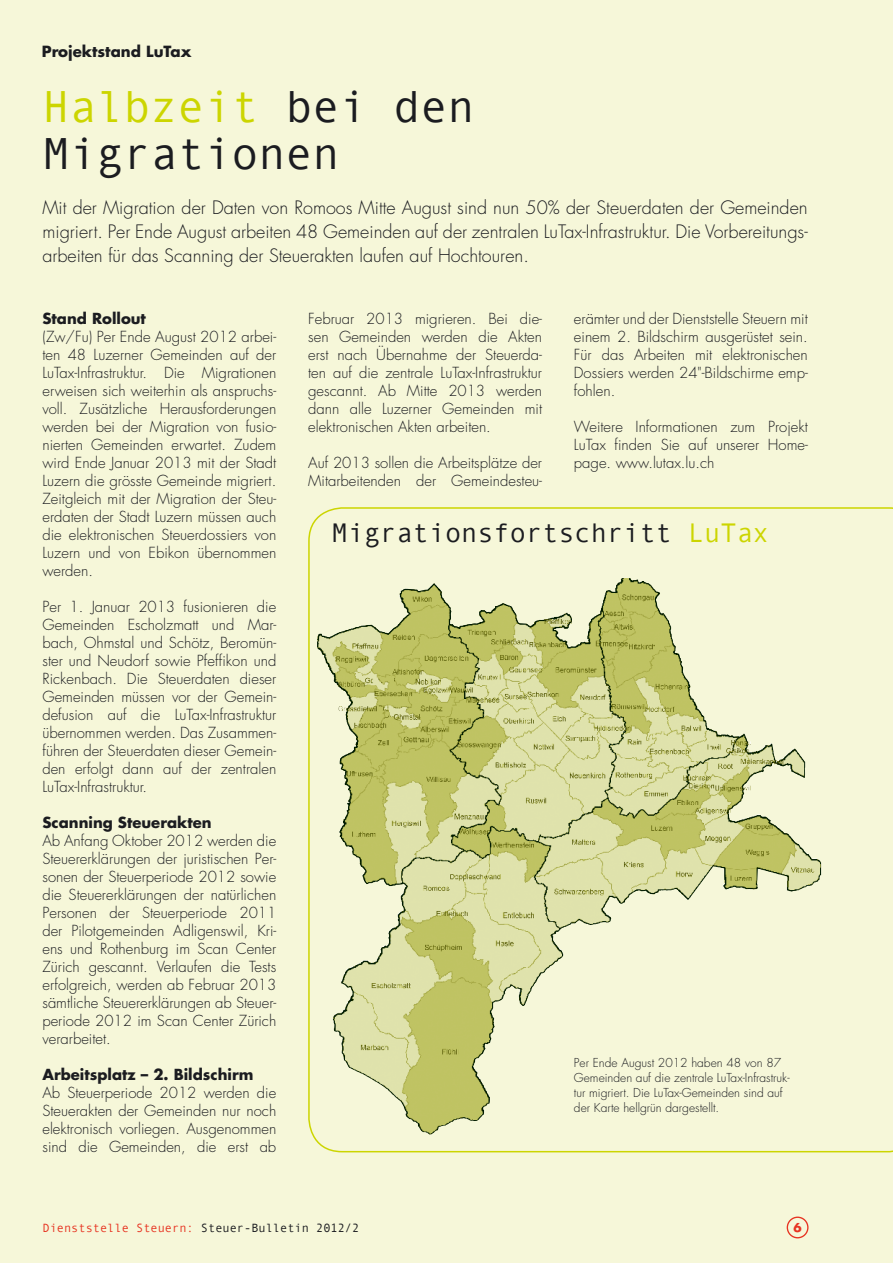
<style>
.page{position:relative;width:893px;height:1263px;background:#f6f7d9}
.page>*{position:absolute;margin:0;border:0;box-sizing:border-box;transform-origin:0 0}
.t1{font:45px/46.5px "Andale Mono";color:#1b1c20}
.t2{font:27px "Andale Mono";color:#1b1c20}
.t3{font:300 18px/24px "Futura";color:#1b1c20;text-align:justify}
.t4{font:700 15px "Futura";color:#1b1c20}
.t5{font:300 14.85px/18px "Futura";color:#1b1c20;text-align:justify}
.t6{font:700 14.85px "Futura";color:#1b1c20}
.t7{font:300 12px/15px "Futura";color:#1b1c20}
.t8{font:12px "Andale Mono";color:#1b1c20}
.t9{font:700 12px "Futura";color:#e73422}
.s1{color:#ccd500}
.s2{color:#e73422}
</style>
<div class="page">
<svg style="left:308px;top:507px;width:584px;height:645px"></svg>
<img style="left:554px;top:578px;width:68px;height:69px">
<div style="left:787px;top:1216px;width:21px;height:22px;border:1px solid #e73422;border-radius:50%"></div>
<p class="t4" style="left:42px;top:41px;width:151px">Projektstand LuTax</p>
<h1 class="t1" style="left:42px;top:82px;width:434px"><span class="s1">Halbzeit</span> bei den<br>Migrationen</h1>
<p class="t3" style="left:42px;top:195px;width:767px">Mit der Migration der Daten von Romoos Mitte August sind nun 50% der Steuerdaten der Gemeinden migriert. Per Ende August arbeiten 48 Gemeinden auf der zentralen LuTax-Infrastruktur. Die Vorbereitungs&shy;arbeiten für das Scanning der Steuerakten laufen auf Hochtouren.</p>
<p class="t6" style="left:42px;top:308px;width:105px">Stand Rollout</p>
<p class="t5" style="left:42px;top:328px;width:235px">(Zw/Fu) Per Ende August 2012 arbei&shy;ten 48 Luzerner Gemeinden auf der LuTax-Infrastruktur. Die Migrationen erweisen sich weiterhin als anspruchs&shy;voll. Zusätzliche Herausforderungen werden bei der Migration von fusio&shy;nierten Gemeinden erwartet. Zudem wird Ende Januar 2013 mit der Stadt Luzern die grösste Gemeinde migriert.<br>Zeitgleich mit der Migration der Steu&shy;erdaten der Stadt Luzern müssen auch die elektronischen Steuerdossiers von Luzern und von Ebikon übernommen werden.</p>
<p class="t5" style="left:42px;top:598px;width:235px">Per 1. Januar 2013 fusionieren die Gemeinden Escholzmatt und Mar&shy;bach, Ohmstal und Schötz, Beromün&shy;ster und Neudorf sowie Pfeffikon und Rickenbach. Die Steuerdaten dieser Gemeinden müssen vor der Gemein&shy;defusion auf die LuTax-Infrastruktur übernommen werden. Das Zusammen&shy;führen der Steuerdaten dieser Gemein&shy;den erfolgt dann auf der zentralen LuTax-Infrastruktur.</p>
<p class="t6" style="left:42px;top:812px;width:171px">Scanning Steuerakten</p>
<p class="t5" style="left:42px;top:832px;width:235px">Ab Anfang Oktober 2012 werden die Steuererklärungen der juristischen Per&shy;sonen der Steuerperiode 2012 sowie die Steuererklärungen der natürlichen Personen der Steuerperiode 2011 der Pilotgemeinden Adligenswil, Kri&shy;ens und Rothenburg im Scan Center Zürich gescannt. Verlaufen die Tests erfolgreich, werden ab Februar 2013 sämtliche Steuererklärungen ab Steuer&shy;periode 2012 im Scan Center Zürich verarbeitet.</p>
<p class="t6" style="left:42px;top:1064px;width:212px">Arbeitsplatz – 2. Bildschirm</p>
<p class="t5" style="left:42px;top:1084px;width:235px">Ab Steuerperiode 2012 werden die Steuerakten der Gemeinden nur noch elektronisch vorliegen. Ausgenommen sind die Gemeinden, die erst ab</p>
<p class="t5" style="left:308px;top:310px;width:235px">Februar 2013 migrieren. Bei die&shy;sen Gemeinden werden die Akten erst nach Übernahme der Steuerda&shy;ten auf die zentrale LuTax-Infrastruktur gescannt. Ab Mitte 2013 werden dann alle Luzerner Gemeinden mit elektronischen Akten arbeiten.</p>
<p class="t5" style="left:308px;top:454px;width:235px">Auf 2013 sollen die Arbeitsplätze der<br>Mitarbeitenden der Gemeindesteu-</p>
<p class="t5" style="left:574px;top:310px;width:235px">erämter und der Dienststelle Steuern mit einem 2. Bildschirm ausgerüstet sein.<br>Für das Arbeiten mit elektronischen Dossiers werden 24"-Bildschirme emp&shy;fohlen.</p>
<p class="t5" style="left:574px;top:418px;width:235px">Weitere Informationen zum Projekt LuTax finden Sie auf unserer Home&shy;page. www.lutax.lu.ch</p>
<h2 class="t2" style="left:332px;top:515px;width:439px">Migrationsfortschritt <span class="s1">LuTax</span></h2>
<p class="t7" style="left:574px;top:1055px;width:217px">Per Ende August 2012 haben 48 von 87<br>Gemeinden auf die zentrale LuTax-Infrastruk&shy;tur migriert. Die LuTax-Gemeinden sind auf der Karte hellgrün dargestellt.</p>
<p class="t8" style="left:43px;top:1220px;width:318px"><span class="s2">Dienststelle Steuern:</span> Steuer-Bulletin 2012/2</p>
<p class="t9" style="left:793px;top:1219px;width:10px">6</p>
</div>
